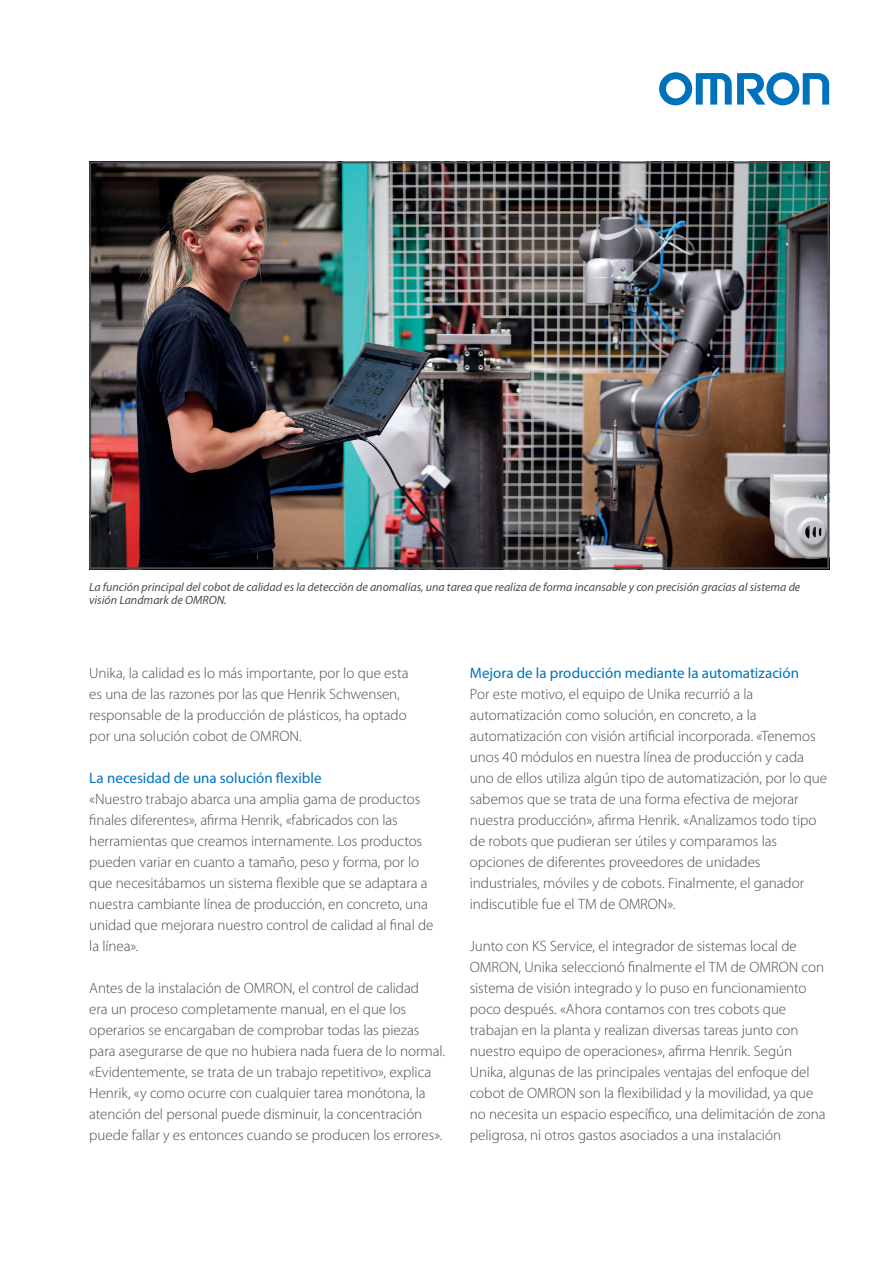
<style>
.page{position:relative;width:893px;height:1263px;background:#fff}
.page>*{position:absolute;margin:0;border:0;box-sizing:border-box;transform-origin:0 0}
.t1{font:300 15px/21px "Myriad Pro";letter-spacing:-.005em;color:#4b4c4d}
.t2{font:15px "Myriad Pro";color:#0072bc}
.t3{font:italic 12px/13.5px "Myriad Pro";color:#4b4c4d}
</style>
<div class="page">
<svg style="left:659px;top:72px;width:170px;height:33px"></svg>
<img style="left:92px;top:165px;width:734px;height:401px">
<div style="left:89px;top:162px;width:740px;height:407px;border:2px solid #4b4c4d"></div>
<p class="t3" style="left:89px;top:580px;width:713px">La función principal del cobot de calidad es la detección de anomalías, una tarea que realiza de forma incansable y con precisión gracias al sistema de visión Landmark de OMRON.</p>
<p class="t1" style="left:89px;top:662px;width:321px">Unika, la calidad es lo más importante, por lo que esta es una de las razones por las que Henrik Schwensen, responsable de la producción de plásticos, ha optado por una solución cobot de OMRON.</p>
<p class="t2" style="left:89px;top:768px;width:234px">La necesidad de una solución flexible</p>
<p class="t1" style="left:89px;top:788px;width:346px">«Nuestro trabajo abarca una amplia gama de productos finales diferentes», afirma Henrik, «fabricados con las herramientas que creamos internamente. Los productos pueden variar en cuanto a tamaño, peso y forma, por lo que necesitábamos un sistema flexible que se adaptara a nuestra cambiante línea de producción, en concreto, una unidad que mejorara nuestro control de calidad al final de la línea».</p>
<p class="t1" style="left:89px;top:977px;width:357px">Antes de la instalación de OMRON, el control de calidad<br>era un proceso completamente manual, en el que los operarios se encargaban de comprobar todas las piezas para asegurarse de que no hubiera nada fuera de lo normal. «Evidentemente, se trata de un trabajo repetitivo», explica Henrik, «y como ocurre con cualquier tarea monótona, la atención del personal puede disminuir, la concentración puede fallar y es entonces cuando se producen los errores».</p>
<p class="t2" style="left:470px;top:663px;width:331px">Mejora de la producción mediante la automatización</p>
<p class="t1" style="left:470px;top:683px;width:359px">Por este motivo, el equipo de Unika recurrió a la automatización como solución, en concreto, a la automatización con visión artificial incorporada. «Tenemos unos 40 módulos en nuestra línea de producción y cada uno de ellos utiliza algún tipo de automatización, por lo que sabemos que se trata de una forma efectiva de mejorar nuestra producción», afirma Henrik. «Analizamos todo tipo de robots que pudieran ser útiles y comparamos las opciones de diferentes proveedores de unidades industriales, móviles y de cobots. Finalmente, el ganador indiscutible fue el TM de OMRON».</p>
<p class="t1" style="left:470px;top:935px;width:357px">Junto con KS Service, el integrador de sistemas local de OMRON, Unika seleccionó finalmente el TM de OMRON con sistema de visión integrado y lo puso en funcionamiento poco después. «Ahora contamos con tres cobots que trabajan en la planta y realizan diversas tareas junto con nuestro equipo de operaciones», afirma Henrik. Según Unika, algunas de las principales ventajas del enfoque del cobot de OMRON son la flexibilidad y la movilidad, ya que no necesita un espacio específico, una delimitación de zona peligrosa, ni otros gastos asociados a una instalación</p>
</div>
